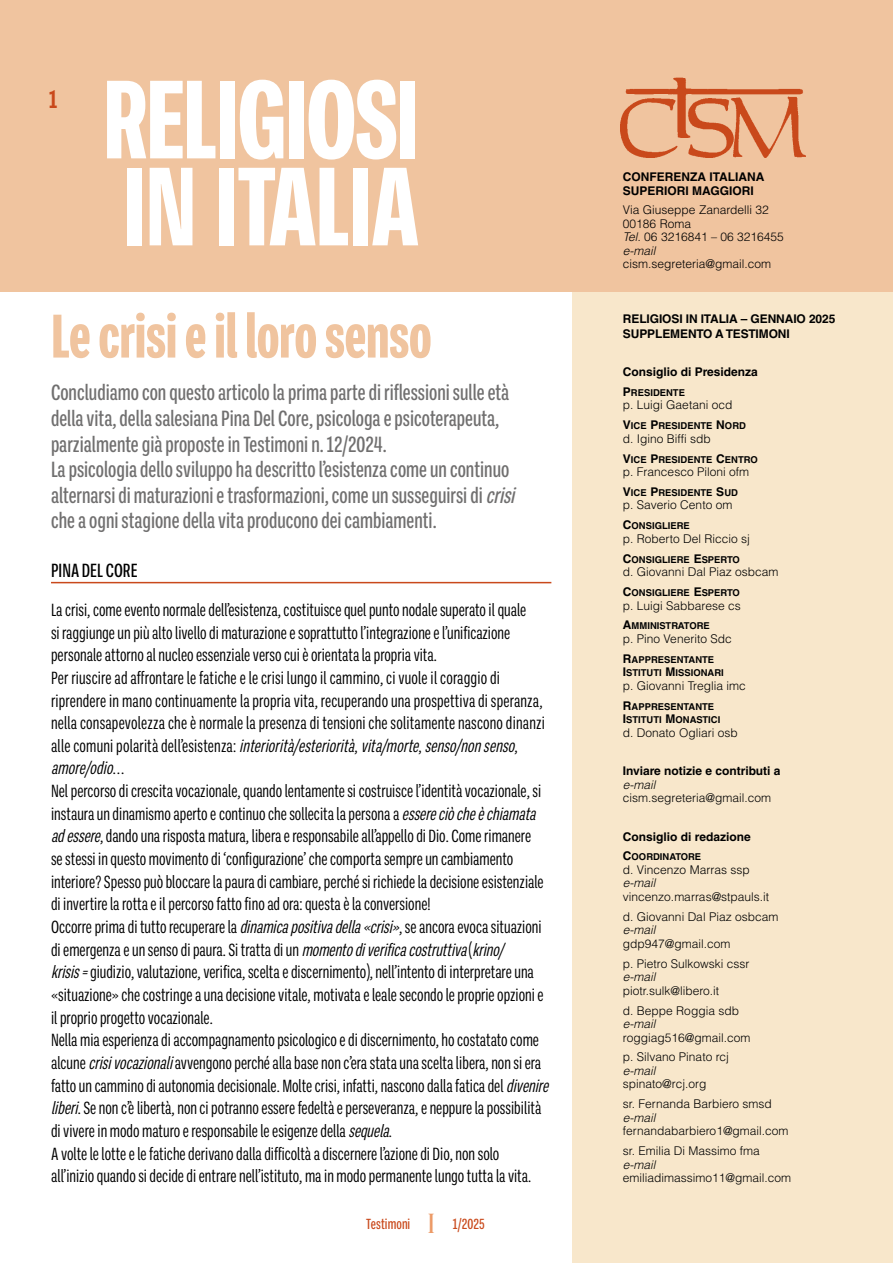
<style>
.page{position:relative;width:893px;height:1263px;background:#fff}
.page>*{position:absolute;margin:0;border:0;box-sizing:border-box;transform-origin:0 0}
.t1{font:800 condensed 114px/87px "Ballinger X";letter-spacing:-.02em;color:#fff;scale:.96 1}
.t2{font:800 condensed 63px "Ballinger X";letter-spacing:-.01em;color:#f0c49f;scale:.95 1}
.t3{font:700 condensed 25.5px "Ballinger X";color:#c9491b}
.t4{font:500 condensed 22.5px/25.7px "Ballinger X";color:#706f6f}
.t5{font:500 condensed 19.5px "Ballinger X";color:#000}
.t6{font:condensed 18px/22.6px "Ballinger X";color:#000}
.t7{font:500 condensed 15px "Ballinger X";letter-spacing:.005em;color:#c9491b}
.t8{font:300 12px/20px "Helvetica LT Std";color:#000}
.t9{font:700 12px/13.5px "Helvetica LT Std";color:#000}
.t10{font:italic 300 12px "Helvetica LT Std";color:#000}
.t11{font:700 9.45px/13.5px "Helvetica LT Std";color:#000}
.s1{font-style:italic}
.s2{font-family:"Desire Pro";font-weight:400;font-stretch:normal;font-size:28.5px;color:#ec9a66}
.s3{font-size:12px}
</style>
<div class="page">
<div style="left:573px;top:0;width:320px;height:1263px;background:#f8e7cb"></div>
<div style="left:0;top:0;width:893px;height:291px;background:#f0c49f"></div>
<img style="left:621px;top:77px;width:185px;height:80px">
<hr style="left:51px;top:582px;width:500px;height:1px;background:#c9491b">
<h3 class="t3" style="left:49px;top:86px;width:10px">1</h3>
<h1 class="t1" style="left:103px;top:77px;width:332px">RELIGIOSI<br>IN ITALIA</h1>
<h2 class="t2" style="left:51px;top:301px;width:402px">Le crisi e il loro senso</h2>
<p class="t4" style="left:51px;top:380px;width:470px">Concludiamo con questo articolo la prima parte di riflessioni sulle età della vita, della salesiana Pina Del Core, psicologa e psicoterapeuta, parzialmente già proposte in Testimoni n. 12/2024.<br>La psicologia dello sviluppo ha descritto l’esistenza come un continuo alternarsi di maturazioni e trasformazioni, come un susseguirsi di <span class="s1">crisi </span>che a ogni stagione della vita producono dei cambiamenti.</p>
<p class="t5" style="left:51px;top:559px;width:88px">PINA DEL CORE</p>
<p class="t6" style="left:51px;top:598px;width:503px">La crisi, come evento normale dell’esistenza, costituisce quel punto nodale superato il quale<br>si raggiunge un più alto livello di maturazione e soprattutto l’integrazione e l’unificazione personale attorno al nucleo essenziale verso cui è orientata la propria vita.<br>Per riuscire ad affrontare le fatiche e le crisi lungo il cammino, ci vuole il coraggio di riprendere in mano continuamente la propria vita, recuperando una prospettiva di speranza, nella consapevolezza che è normale la presenza di tensioni che solitamente nascono dinanzi a l l e c o m u n i p o l a r i t à d e l l ’e s i s t e n z a : <span class="s1">interiorità/esteriorità</span>, <span class="s1">vita/morte</span>, <span class="s1">senso/nonsenso</span>, <span class="s1">amore/odio</span>…<br>Nel percorso di crescita vocazionale, quando lentamente si costruisce l’identità vocazionale, si instaura un dinamismo aperto e continuo che sollecita la persona a <span class="s1">essereciòcheèchiamata adessere</span>, dando una risposta matura, libera e responsabile all’appello di Dio. Come rimanere<br>se stessi in questo movimento di ‘configurazione’ che comporta sempre un cambiamento interiore? Spesso può bloccare la paura di cambiare, perché si richiede la decisione esistenziale di invertire la rotta e il percorso fatto fino ad ora: questa è la conversione!<br>Occorre prima di tutto recuperare la <span class="s1">dinamicapositivadella«crisi»</span>, se ancora evoca situazioni di emergenza e un senso di paura. Si tratta di un <span class="s1">momentodiverificacostruttiva</span>(<span class="s1">krino/ krisis=</span>giudizio, valutazione, verifica, scelta e discernimento), nell’intento di interpretare una «situazione» che costringe a una decisione vitale, motivata e leale secondo le proprie opzioni e il proprio progetto vocazionale.<br>Nella mia esperienza di accompagnamento psicologico e di discernimento, ho costatato come alcune <span class="s1">crisivocazionali</span>avvengono perché alla base non c’era stata una scelta libera, non si era fatto un cammino di autonomia decisionale. Molte crisi, infatti, nascono dalla fatica del <span class="s1">divenire liberi</span>. Se non c’è libertà, non ci potranno essere fedeltà e perseveranza, e neppure la possibilità di vivere in modo maturo e responsabile le esigenze della <span class="s1">sequela</span>.<br>A volte le lotte e le fatiche derivano dalla difficoltà a discernere l’azione di Dio, non solo<br>all’inizio quando si decide di entrare nell’istituto, ma in modo permanente lungo tutta la vita.</p>
<p class="t7" style="left:366px;top:1216px;width:120px">Testimoni <span class="s2">I</span> 1/2025</p>
<p class="t9" style="left:623px;top:170px;width:143px">CONFERENZA ITALIANA<br>SUPERIORI MAGGIORI</p>
<p class="t8" style="left:623px;top:203px;width:162px;line-height:13.5px">Via Giuseppe Zanardelli 32<br>00186 Roma<br><span class="s1">Tel.</span> 06 3216841 – 06 3216455 <span class="s1">e-mail</span></p>
<p class="t8" style="left:623px;top:254px;width:150px">cism.segreteria@gmail.com</p>
<p class="t9" style="left:623px;top:312px;width:214px;line-height:14.2px">RELIGIOSI IN ITALIA – GENNAIO 2025<br>SUPPLEMENTO A TESTIMONI</p>
<p class="t9" style="left:623px;top:365px;width:136px">Consiglio di Presidenza</p>
<p class="t11" style="left:623px;top:386px;width:64px"><span class="s3">P</span>RESIDENTE</p>
<p class="t8" style="left:623px;top:395px;width:111px">p. Luigi Gaetani ocd</p>
<p class="t11" style="left:623px;top:419px;width:125px"><span class="s3">V</span>ICE <span class="s3">P</span>RESIDENTE <span class="s3">N</span>ORD</p>
<p class="t8" style="left:623px;top:428px;width:89px">d. Igino Biffi sdb</p>
<p class="t11" style="left:623px;top:452px;width:136px"><span class="s3">V</span>ICE <span class="s3">P</span>RESIDENTE <span class="s3">C</span>ENTRO</p>
<p class="t8" style="left:623px;top:462px;width:128px">p. Francesco Piloni ofm</p>
<p class="t11" style="left:623px;top:486px;width:116px"><span class="s3">V</span>ICE <span class="s3">P</span>RESIDENTE <span class="s3">S</span>UD</p>
<p class="t8" style="left:623px;top:495px;width:111px">p. Saverio Cento om</p>
<p class="t11" style="left:623px;top:519px;width:68px"><span class="s3">C</span>ONSIGLIERE</p>
<p class="t8" style="left:623px;top:528px;width:128px">p. Roberto Del Riccio sj</p>
<p class="t11" style="left:623px;top:552px;width:118px"><span class="s3">C</span>ONSIGLIERE <span class="s3">E</span>SPERTO</p>
<p class="t8" style="left:623px;top:562px;width:157px">d. Giovanni Dal Piaz osbcam</p>
<p class="t11" style="left:623px;top:586px;width:118px"><span class="s3">C</span>ONSIGLIERE <span class="s3">E</span>SPERTO</p>
<p class="t8" style="left:623px;top:595px;width:119px">p. Luigi Sabbarese cs</p>
<p class="t11" style="left:623px;top:619px;width:88px"><span class="s3">A</span>MMINISTRATORE</p>
<p class="t8" style="left:623px;top:629px;width:110px">p. Pino Venerito Sdc</p>
<p class="t11" style="left:623px;top:653px;width:16px"><span class="s3">R</span>APP</p>
<p class="t11" style="left:623px;top:653px;width:102px;text-indent:28px">RESENTANTE<br><span class="s3">I</span>STITUTI <span class="s3">M</span> ISSIONARI</p>
<p class="t8" style="left:623px;top:675px;width:124px">p. Giovanni Treglia imc</p>
<p class="t11" style="left:623px;top:699px;width:16px"><span class="s3">R</span>APP</p>
<p class="t11" style="left:623px;top:699px;width:99px;text-indent:28px">RESENTANTE<br><span class="s3">I</span> STITUTI <span class="s3">M</span> ONASTICI</p>
<p class="t8" style="left:623px;top:722px;width:116px">d. Donato Ogliari osb</p>
<p class="t9" style="left:623px;top:764px;width:159px">Inviare notizie e contributi a</p>
<p class="t10" style="left:623px;top:777px;width:34px">e-mail</p>
<p class="t8" style="left:623px;top:788px;width:150px">cism.segreteria@gmail.com</p>
<p class="t9" style="left:623px;top:829px;width:129px">Consiglio di redazione</p>
<p class="t11" style="left:623px;top:850px;width:80px"><span class="s3">C</span>OORDINATORE</p>
<p class="t8" style="left:623px;top:859px;width:128px">d. Vincenzo Marras ssp</p>
<p class="t10" style="left:623px;top:876px;width:34px">e-mail</p>
<p class="t8" style="left:623px;top:886px;width:157px">vincenzo.marras@stpauls.it d. Giovanni Dal Piaz osbcam</p>
<p class="t10" style="left:623px;top:922px;width:34px">e-mail</p>
<p class="t8" style="left:623px;top:933px;width:128px">gdp947@gmail.com<br>p. Pietro Sulkowski cssr</p>
<p class="t10" style="left:623px;top:969px;width:34px">e-mail</p>
<p class="t8" style="left:623px;top:980px;width:118px">piotr.sulk@libero.it<br>d. Beppe Roggia sdb</p>
<p class="t10" style="left:623px;top:1016px;width:34px">e-mail</p>
<p class="t8" style="left:623px;top:1027px;width:129px">roggiag516@gmail.com p. Silvano Pinato rcj</p>
<p class="t10" style="left:623px;top:1063px;width:34px">e-mail</p>
<p class="t8" style="left:623px;top:1074px;width:150px">spinato@rcj.org<br>sr. Fernanda Barbiero smsd</p>
<p class="t10" style="left:623px;top:1110px;width:34px">e-mail</p>
<p class="t8" style="left:623px;top:1121px;width:167px">fernandabarbiero1@gmail.com sr. Emilia Di Massimo fma</p>
<p class="t10" style="left:623px;top:1157px;width:34px">e-mail</p>
<p class="t8" style="left:623px;top:1168px;width:170px">emiliadimassimo11@gmail.com</p>
</div>
